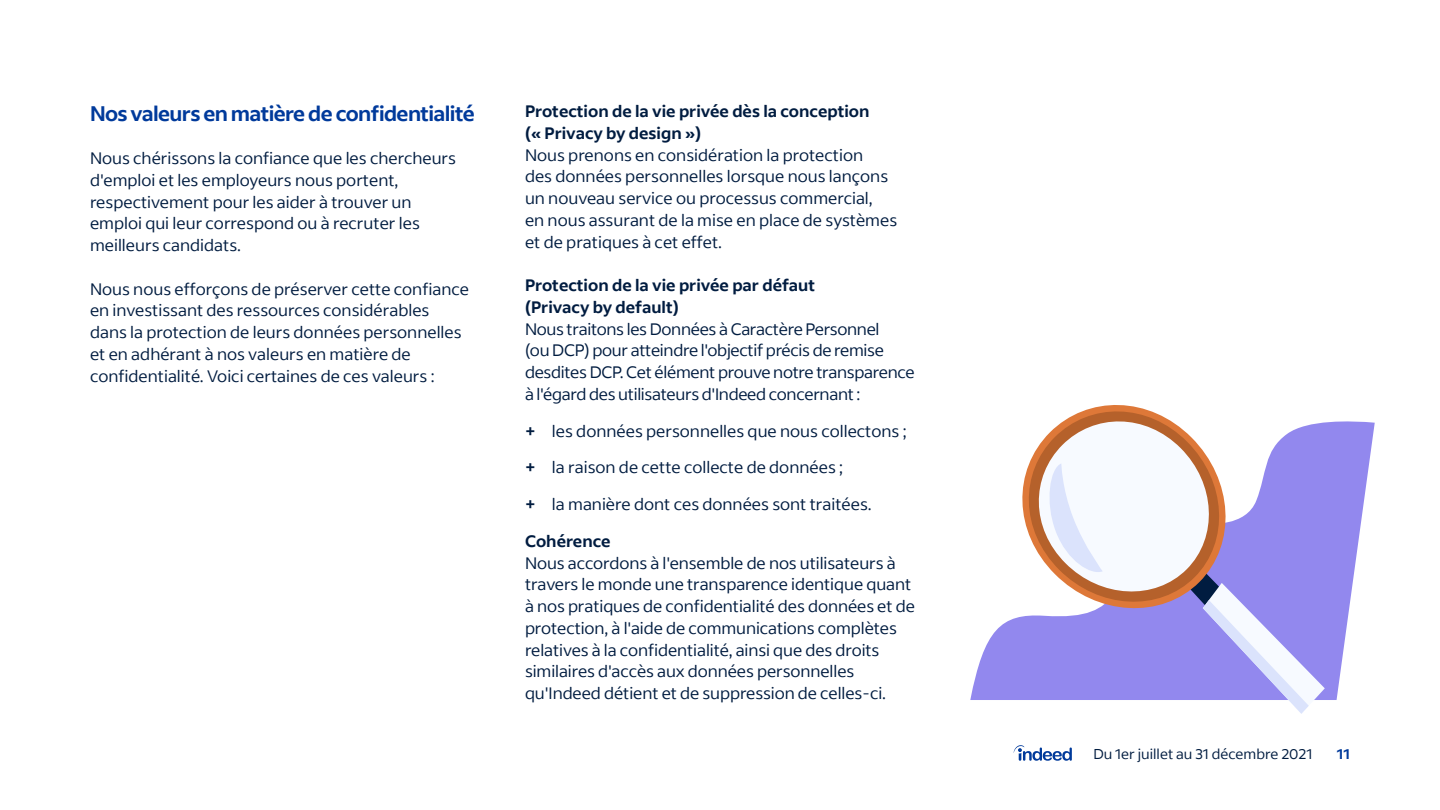
<style>
.page{position:relative;width:1440px;height:810px;background:#fff}
.page>*{position:absolute;margin:0;border:0;box-sizing:border-box;transform-origin:0 0}
.t1{font:700 21px "Indeed Sans";letter-spacing:-.03em;color:#003a9b}
.t2{font:16.5px/21.8px "Indeed Sans";color:#001c40}
.t3{font:16.5px/21.8px "Indeed Sans";letter-spacing:-.02em;color:#001c40}
.t4{font:700 16.5px/21.8px "Indeed Sans";color:#001c40}
.t5{font:14.25px "Indeed Sans";color:#001c40}
.t6{font:700 14.25px "Indeed Sans";color:#003a9b}
.s1{font-weight:700}
</style>
<div class="page">
<svg style="left:970px;top:421px;width:405px;height:279px"></svg>
<svg style="left:1012px;top:421px;width:7px;height:199px"></svg>
<svg style="left:1019px;top:405px;width:306px;height:309px"></svg>
<svg style="left:1014px;top:745px;width:58px;height:16px"></svg>
<p class="t1" style="left:90px;top:100px;width:386px">Nos valeurs en matière de confidentialité</p>
<p class="t2" style="left:90px;top:147px;width:368px">Nous chérissons la confiance que les chercheurs d'emploi et les employeurs nous portent, respectivement pour les aider à trouver un emploi qui leur correspond ou à recruter les meilleurs candidats.</p>
<p class="t2" style="left:90px;top:278px;width:381px">Nous nous efforçons de préserver cette confiance en investissant des ressources considérables dans la protection de leurs données personnelles et en adhérant à nos valeurs en matière de confidentialité. Voici certaines de ces valeurs :</p>
<p class="t4" style="left:525px;top:100px;width:346px">Protection de la vie privée dès la conception (« Privacy by design »)</p>
<p class="t2" style="left:525px;top:144px;width:374px">Nous prenons en considération la protection<br>des données personnelles lorsque nous lançons un nouveau service ou processus commercial,<br>en nous assurant de la mise en place de systèmes et de pratiques à cet effet.</p>
<p class="t4" style="left:525px;top:274px;width:292px">Protection de la vie privée par défaut (Privacy by default)</p>
<p class="t3" style="left:525px;top:318px;width:391px">Nous traitons les Données à Caractère Personnel<br>(ou DCP) pour atteindre l'objectif précis de remise desdites DCP. Cet élément prouve notre transparence à l'égard des utilisateurs d'Indeed concernant :</p>
<p class="t2" style="left:525px;top:420px;width:383px"><span class="s1">+</span> les données personnelles que nous collectons ;</p>
<p class="t2" style="left:525px;top:457px;width:320px"><span class="s1">+</span> la raison de cette collecte de données ;</p>
<p class="t2" style="left:525px;top:493px;width:348px"><span class="s1">+</span> la manière dont ces données sont traitées.</p>
<p class="t4" style="left:525px;top:530px;width:87px">Cohérence</p>
<p class="t2" style="left:525px;top:552px;width:391px">Nous accordons à l'ensemble de nos utilisateurs à travers le monde une transparence identique quant à nos pratiques de confidentialité des données et de protection, à l'aide de communications complètes relatives à la confidentialité, ainsi que des droits similaires d'accès aux données personnelles qu'Indeed détient et de suppression de celles-ci.</p>
<p class="t5" style="left:1093px;top:745px;width:221px">Du 1er juillet au 31 décembre 2021</p>
<p class="t6" style="left:1337px;top:745px;width:15px">11</p>
</div>
